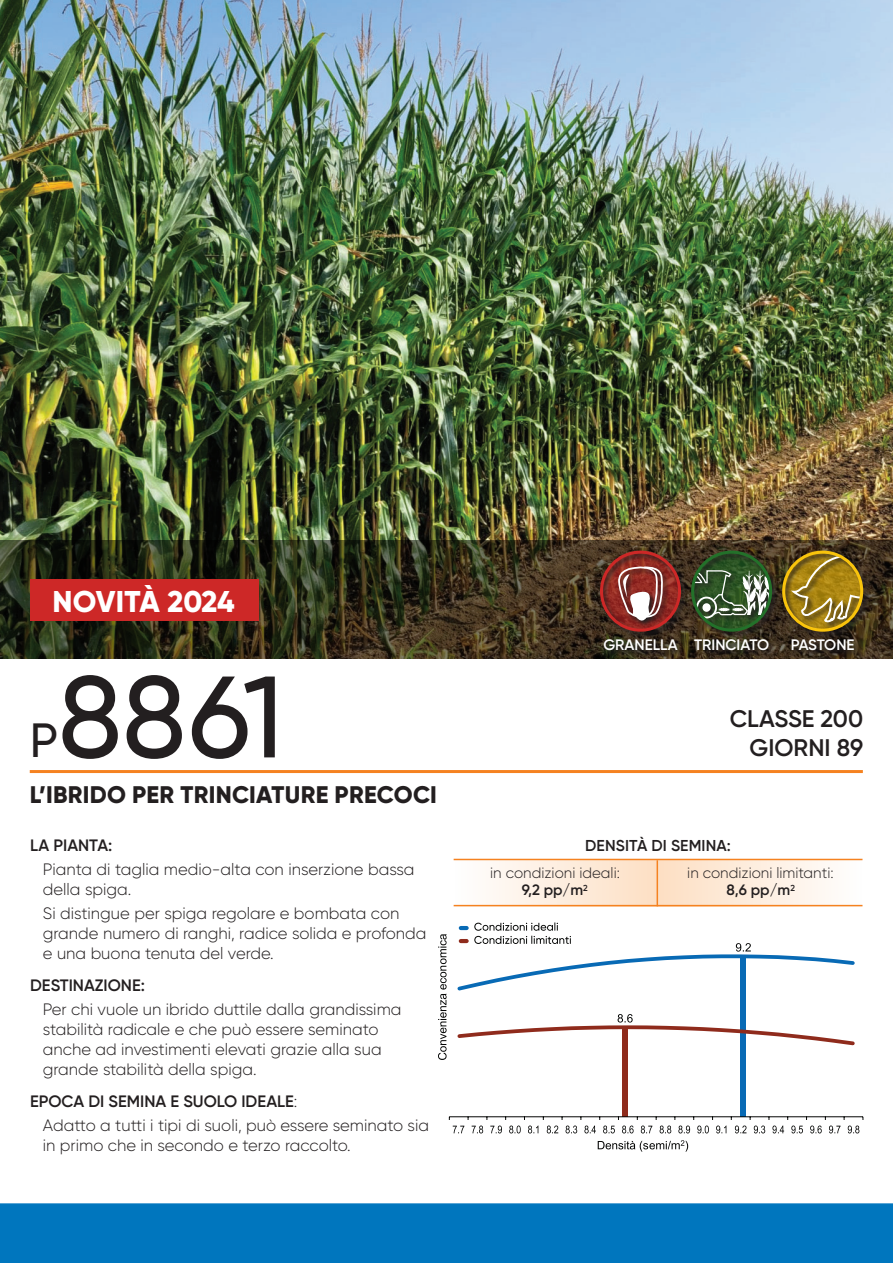
<style>
.page{position:relative;width:893px;height:1263px;background:#fff}
.page>*{position:absolute;margin:0;border:0;box-sizing:border-box;transform-origin:0 0}
.t1{font:500 115.5px "Gilroy";color:#231f20}
.t2{font:500 48px "Gilroy";color:#231f20}
.t3{font:800 30px "Gilroy";letter-spacing:-.01em;color:#fff}
.t4{font:800 24px "Gilroy";letter-spacing:.01em;color:#231f20}
.t5{font:600 24px "Gilroy";color:#231f20}
.t6{font:300 16.5px/19.8px "Gilroy";color:#231f20}
.t7{font:600 16.5px "Gilroy";color:#231f20}
.t8{font:600 15.75px "Gilroy";letter-spacing:.01em;color:#231f20}
.t9{font:600 15.15px "Gilroy";color:#fff}
.t10{font:600 15.15px "Gilroy";letter-spacing:-.02em;color:#fff}
.t11{font:300 15px "Gilroy";color:#231f20}
.t12{font:600 15px "Gilroy";color:#231f20}
.s1{font-weight:300}
</style>
<div class="page">
<img style="left:0;top:0;width:893px;height:540px">
<div style="left:0;top:1203px;width:893px;height:60px;background:#0076be"></div>
<svg style="left:0;top:540px;width:893px;height:118px;background:#35311c"></svg>
<hr style="left:30px;top:770px;width:833px;height:3px;background:#f58220">
<div style="left:454px;top:859px;width:204px;height:47px;background:linear-gradient(to right,#feffff,#fddec1)"></div>
<div style="left:658px;top:859px;width:205px;height:47px;background:linear-gradient(to right,#fddfc3,#fefefe)"></div>
<hr style="left:454px;top:859px;width:408px;height:1px;background:#f58220">
<hr style="left:454px;top:905px;width:408px;height:1px;background:#f58220">
<hr style="left:657px;top:860px;width:1px;height:46px;background:#f58220">
<svg style="left:781px;top:549px;width:90px;height:108px;background:#44351c"></svg>
<svg style="left:792px;top:552px;width:70px;height:73px;background:#9d802a"></svg>
<div style="left:782px;top:551px;width:81px;height:81px;border:3px solid #f9c40c;border-radius:50%"></div>
<svg style="left:690px;top:549px;width:89px;height:108px;background:#34361f"></svg>
<div style="left:696px;top:597px;width:21px;height:21px;border:2px solid #fff;border-radius:50%"></div>
<svg style="left:693px;top:568px;width:78px;height:49px;background:#5f7659"></svg>
<div style="left:691px;top:551px;width:81px;height:81px;border:3px solid #23712a;border-radius:50%"></div>
<svg style="left:599px;top:549px;width:90px;height:108px;background:#522d1f"></svg>
<svg style="left:616px;top:564px;width:49px;height:62px"></svg>
<div style="left:600px;top:551px;width:81px;height:81px;border:3px solid #cd2827;border-radius:50%"></div>
<div style="left:622px;top:1026px;width:6px;height:91px;background:#8f2b1c"></div>
<div style="left:741px;top:955px;width:5px;height:162px;background:#086ab5"></div>
<hr style="left:449px;top:1116px;width:414px;height:1px;background:#040504">
<svg style="left:457px;top:1014px;width:398px;height:33px"></svg>
<svg style="left:457px;top:922px;width:398px;height:71px"></svg>
<svg style="left:449px;top:1117px;width:415px;height:16px"></svg>
<svg style="left:438px;top:934px;width:9px;height:126px"></svg>
<svg style="left:598px;top:1140px;width:90px;height:12px"></svg>
<div style="left:30px;top:579px;width:228px;height:41px;background:#cd2827"></div>
<p class="t3" style="left:52px;top:582px;width:184px">NOVITÀ 2024</p>
<p class="t1" style="left:58px;top:646px;width:227px">8861</p>
<p class="t2" style="left:30px;top:711px;width:30px">P</p>
<p class="t4" style="left:30px;top:779px;width:409px">L’IBRIDO PER TRINCIATURE PRECOCI</p>
<p class="t7" style="left:30px;top:835px;width:84px">LA PIANTA:</p>
<p class="t6" style="left:43px;top:859px;width:373px">Pianta di taglia medio-alta con inserzione bassa della spiga.</p>
<p class="t6" style="left:43px;top:903px;width:385px">Si distingue per spiga regolare e bombata con grande numero di ranghi, radice solida e profonda e una buona tenuta del verde.</p>
<p class="t7" style="left:30px;top:975px;width:116px">DESTINAZIONE:</p>
<p class="t6" style="left:43px;top:999px;width:360px">Per chi vuole un ibrido duttile dalla grandissima stabilità radicale e che può essere seminato anche ad investimenti elevati grazie alla sua grande stabilità della spiga.</p>
<p class="t7" style="left:30px;top:1091px;width:269px">EPOCA DI SEMINA E SUOLO IDEALE<span class="s1">:</span></p>
<p class="t6" style="left:43px;top:1115px;width:388px">Adatto a tutti i tipi di suoli, può essere seminato sia in primo che in secondo e terzo raccolto.</p>
<p class="t9" style="left:603px;top:635px;width:76px">GRANELLA</p>
<p class="t9" style="left:694px;top:635px;width:77px">TRINCIATO</p>
<p class="t10" style="left:791px;top:635px;width:65px">PASTONE</p>
<p class="t5" style="left:730px;top:703px;width:135px">CLASSE 200</p>
<p class="t5" style="left:749px;top:732px;width:115px">GIORNI 89</p>
<p class="t8" style="left:585px;top:835px;width:147px">DENSITÀ DI SEMINA:</p>
<p class="t11" style="left:490px;top:863px;width:131px">in condizioni ideali:</p>
<p class="t11" style="left:687px;top:863px;width:148px">in condizioni limitanti:</p>
<p class="t12" style="left:522px;top:881px;width:67px">9,2 pp/m<sup>2</sup></p>
<p class="t12" style="left:726px;top:881px;width:70px">8,6 pp/m<sup>2</sup></p>
</div>
